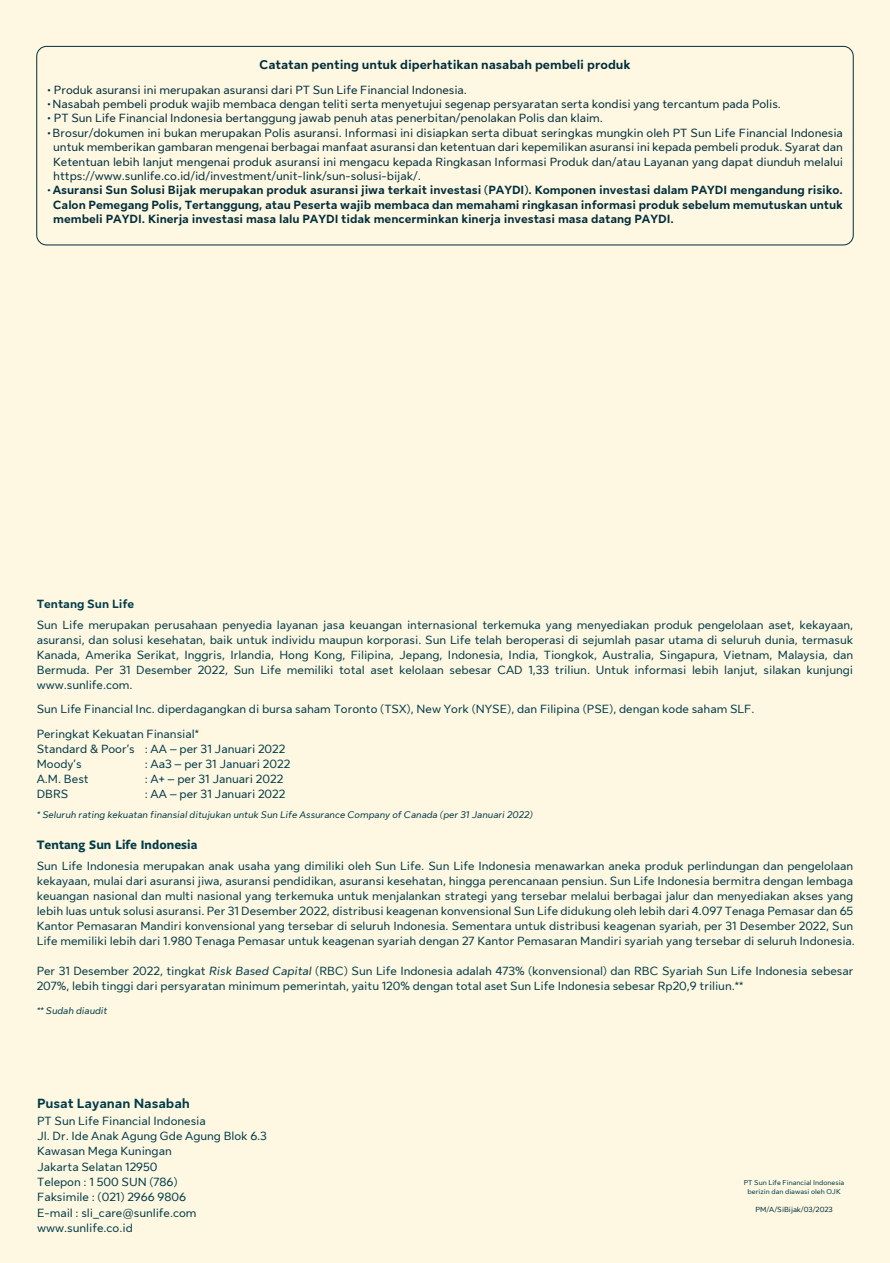
<style>
.page{position:relative;width:890px;height:1263px;background:#fef7e1}
.page>*{position:absolute;margin:0;border:0;box-sizing:border-box;transform-origin:0 0}
.t1{font:700 13.5px "Sun Life New Text";color:#003b49}
.t2{font:700 12.75px "Sun Life New Text";color:#002d3c}
.t3{font:12px/15px "Sun Life New Text";color:#003b49}
.t4{font:12px/14.4px "Sun Life New Text";color:#002d3c;text-align:justify}
.t5{font:700 12px/14.4px "Sun Life New Text";color:#002d3c;text-align:justify}
.t6{font:700 12px "Sun Life Sans";color:#003b49}
.t7{font:700 12px "Sun Life New Text";color:#003b49}
.t8{font:italic 9.75px "Sun Life New Text";color:#003b49}
.t9{font:7.5px "Sun Life New Text";color:#002d3c}
.t10{font:7.2px/8.6px "Sun Life New Text";color:#003b49;text-align:center}
.s1{font-weight:400}
.s2{font-style:italic}
</style>
<div class="page">
<div style="left:37px;top:46px;width:816px;height:199px;border:1px solid #002d3c;border-radius:10px"></div>
<p class="t2" style="left:260px;top:56px;width:372px">Catatan penting untuk diperhatikan nasabah pembeli produk</p>
<p class="t4" style="left:47px;top:81px;width:421px">• Produk asuransi ini merupakan asuransi dari PT Sun Life Financial Indonesia.</p>
<p class="t4" style="left:47px;top:96px;width:735px">•Nasabah pembeli produk wajib membaca dengan teliti serta menyetujui segenap persyaratan serta kondisi yang tercantum pada Polis.</p>
<p class="t4" style="left:47px;top:110px;width:557px">• PT Sun Life Financial Indonesia bertanggung jawab penuh atas penerbitan/penolakan Polis dan klaim.</p>
<p class="t4" style="left:53px;top:125px;width:791px;text-indent:-6px">•Brosur/dokumen ini bukan merupakan Polis asuransi. Informasi ini disiapkan serta dibuat seringkas mungkin oleh PT Sun Life Financial Indonesia untuk memberikan gambaran mengenai berbagai manfaat asuransi dan ketentuan dari kepemilikan asuransi ini kepada pembeli produk. Syarat dan Ketentuan lebih lanjut mengenai produk asuransi ini mengacu kepada Ringkasan Informasi Produk dan/atau Layanan yang dapat diunduh melalui https://www.sunlife.co.id/id/investment/unit-link/sun-solusi-bijak/.</p>
<p class="t5" style="left:53px;top:182px;width:791px;text-indent:-6px"><span class="s1">•</span>Asuransi Sun Solusi Bijak merupakan produk asuransi jiwa terkait investasi (PAYDI). Komponen investasi dalam PAYDI mengandung risiko.<br>Calon Pemegang Polis, Tertanggung, atau Peserta wajib membaca dan memahami ringkasan informasi produk sebelum memutuskan untuk membeli PAYDI. Kinerja investasi masa lalu PAYDI tidak mencerminkan kinerja investasi masa datang PAYDI.</p>
<p class="t7" style="left:37px;top:596px;width:99px">Tentang Sun Life</p>
<p class="t3" style="left:37px;top:617px;width:818px;text-align:justify">Sun Life merupakan perusahaan penyedia layanan jasa keuangan internasional terkemuka yang menyediakan produk pengelolaan aset, kekayaan, asuransi, dan solusi kesehatan, baik untuk individu maupun korporasi. Sun Life telah beroperasi di sejumlah pasar utama di seluruh dunia, termasuk Kanada, Amerika Serikat, Inggris, Irlandia, Hong Kong, Filipina, Jepang, Indonesia, India, Tiongkok, Australia, Singapura, Vietnam, Malaysia, dan Bermuda. Per 31 Desember 2022, Sun Life memiliki total aset kelolaan sebesar CAD 1,33 triliun. Untuk informasi lebih lanjut, silakan kunjungi www.sunlife.com.</p>
<p class="t3" style="left:37px;top:696px;width:719px;line-height:24.6px">Sun Life Financial Inc. diperdagangkan di bursa saham Toronto (TSX), New York (NYSE), dan Filipina (PSE), dengan kode saham SLF.<br>Peringkat Kekuatan Finansial*</p>
<p class="t3" style="left:37px;top:740px;width:250px">Standard &amp; Poor’s : AA – per 31 Januari 2022<br>Moody’s</p>
<p class="t3" style="left:145px;top:755px;width:147px">: Aa3 – per 31 Januari 2022</p>
<p class="t3" style="left:37px;top:770px;width:53px">A.M. Best</p>
<p class="t3" style="left:145px;top:770px;width:140px">: A+ – per 31 Januari 2022</p>
<p class="t3" style="left:37px;top:785px;width:33px">DBRS</p>
<p class="t3" style="left:145px;top:785px;width:142px">: AA – per 31 Januari 2022</p>
<p class="t8" style="left:37px;top:808px;width:498px">* Seluruh rating kekuatan finansial ditujukan untuk Sun Life Assurance Company of Canada (per 31 Januari 2022)</p>
<p class="t6" style="left:37px;top:836px;width:162px">Tentang Sun Life Indonesia</p>
<p class="t3" style="left:37px;top:858px;width:820px">Sun Life Indonesia merupakan anak usaha yang dimiliki oleh Sun Life. Sun Life Indonesia menawarkan aneka produk perlindungan dan pengelolaan kekayaan, mulai dari asuransi jiwa, asuransi pendidikan, asuransi kesehatan, hingga perencanaan pensiun. Sun Life Indonesia bermitra dengan lembaga keuangan nasional dan multi nasional yang terkemuka untuk menjalankan strategi yang tersebar melalui berbagai jalur dan menyediakan akses yang lebih luas untuk solusi asuransi. Per 31 Desember 2022, distribusi keagenan konvensional Sun Life didukung oleh lebih dari 4.097 Tenaga Pemasar dan 65<br>Kantor Pemasaran Mandiri konvensional yang tersebar di seluruh Indonesia. Sementara untuk distribusi keagenan syariah, per 31 Desember 2022, Sun Life memiliki lebih dari 1.980 Tenaga Pemasar untuk keagenan syariah dengan 27 Kantor Pemasaran Mandiri syariah yang tersebar di seluruh Indonesia.</p>
<p class="t3" style="left:37px;top:963px;width:818px">Per 31 Desember 2022, tingkat <span class="s2">Risk Based Capital</span> (RBC) Sun Life Indonesia adalah 473% (konvensional) dan RBC Syariah Sun Life Indonesia sebesar<br>207%, lebih tinggi dari persyaratan minimum pemerintah, yaitu 120% dengan total aset Sun Life Indonesia sebesar Rp20,9 triliun.**</p>
<p class="t8" style="left:37px;top:1003px;width:72px">** Sudah diaudit</p>
<p class="t1" style="left:37px;top:1094px;width:154px">Pusat Layanan Nasabah</p>
<p class="t3" style="left:37px;top:1112px;width:231px">PT Sun Life Financial Indonesia<br>Jl. Dr. Ide Anak Agung Gde Agung Blok 6.3<br>Kawasan Mega Kuningan<br>Jakarta Selatan 12950<br>Telepon : 1 500 SUN (786)<br>Faksimile : (021) 2966 9806<br>E-mail : sli_care@sunlife.com www.sunlife.co.id</p>
<p class="t10" style="left:744px;top:1178px;width:102px">PT Sun Life Financial Indonesia berizin dan diawasi oleh OJK</p>
<p class="t9" style="left:755px;top:1204px;width:79px">PM/A/SiBijak/03/2023</p>
</div>
